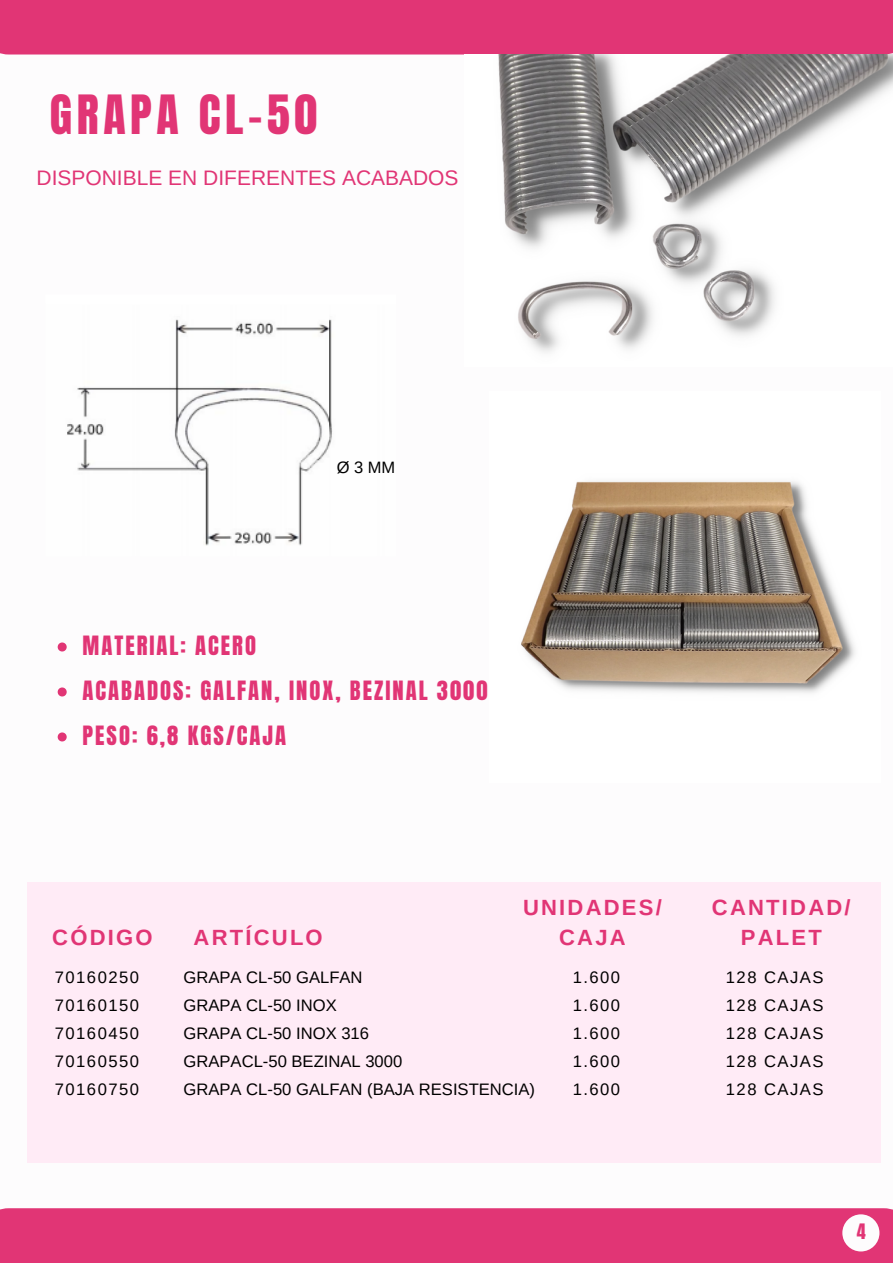
<style>
.page{position:relative;width:893px;height:1264px;background:#fff}
.page>*{position:absolute;margin:0;border:0;box-sizing:border-box;transform-origin:0 0}
.t1{font:46.05px "Anton";letter-spacing:.1em;color:#e13575}
.t2{font:22.65px/45px "Anton";letter-spacing:.09em;color:#e13575}
.t3{font:700 22.05px/30.3px "Arimo";letter-spacing:.1em;color:#e13575;text-align:center}
.t4{font:21px "Arimo";color:#e13575}
.t5{font:18.15px "Anton";color:#e13575}
.t6{font:16.65px/28px "Arimo";letter-spacing:.085em;color:#000;text-align:justify}
.t7{font:16.65px/28px "Arimo";color:#000}
.t8{font:16.5px "Arimo";color:#000}
</style>
<div class="page">
<div style="left:0;top:0;width:892px;height:54px;background:#e13575"></div>
<div style="left:0;top:1208px;width:892px;height:54px;background:#e13575"></div>
<div style="left:842px;top:1214px;width:37px;height:37px;background:#fdfcfd;border-radius:50%"></div>
<img style="left:521px;top:481px;width:334px;height:212px">
<img style="left:498px;top:54px;width:394px;height:299px">
<svg style="left:58px;top:642px;width:9px;height:9px"></svg>
<svg style="left:58px;top:687px;width:9px;height:9px"></svg>
<svg style="left:58px;top:732px;width:9px;height:9px"></svg>
<img style="left:67px;top:319px;width:266px;height:227px">
<h1 class="t1" style="left:50px;top:82px;width:269px">GRAPA CL-50</h1>
<p class="t4" style="left:37px;top:166px;width:423px">DISPONIBLE EN DIFERENTES ACABADOS</p>
<p class="t8" style="left:337px;top:458px;width:60px">Ø3MM</p>
<h2 class="t2" style="left:83px;top:623px;width:406px">MATERIAL: ACERO<br>ACABADOS: GALFAN, INOX, BEZINAL 3000<br>PESO: 6,8 KGS/CAJA</h2>
<h3 class="t3" style="left:52px;top:922px;width:102px">CÓDIGO</h3>
<h3 class="t3" style="left:193px;top:922px;width:131px">ARTÍCULO</h3>
<h3 class="t3" style="left:523px;top:891px;width:140px">UNIDADES/<br>CAJA</h3>
<p class="t6" style="left:55px;top:963px;width:86px">70160250<br>70160150<br>70160450<br>70160550<br>70160750</p>
<p class="t7" style="left:183px;top:963px;width:353px">GRAPA CL-50 GALFAN<br>GRAPA CL-50 INOX<br>GRAPA CL-50 INOX 316<br>GRAPACL-50 BEZINAL 3000<br>GRAPA CL-50 GALFAN (BAJA RESISTENCIA)</p>
<p class="t6" style="left:572px;top:963px;width:49px">1.600<br>1.600<br>1.600<br>1.600<br>1.600</p>
<h3 class="t3" style="left:712px;top:891px;width:140px">CANTIDAD/<br>PALET</h3>
<p class="t6" style="left:726px;top:963px;width:99px">128 CAJAS 128 CAJAS 128 CAJAS 128 CAJAS 128 CAJAS</p>
<p class="t5" style="left:856px;top:1217px;width:10px">4</p>
</div>
